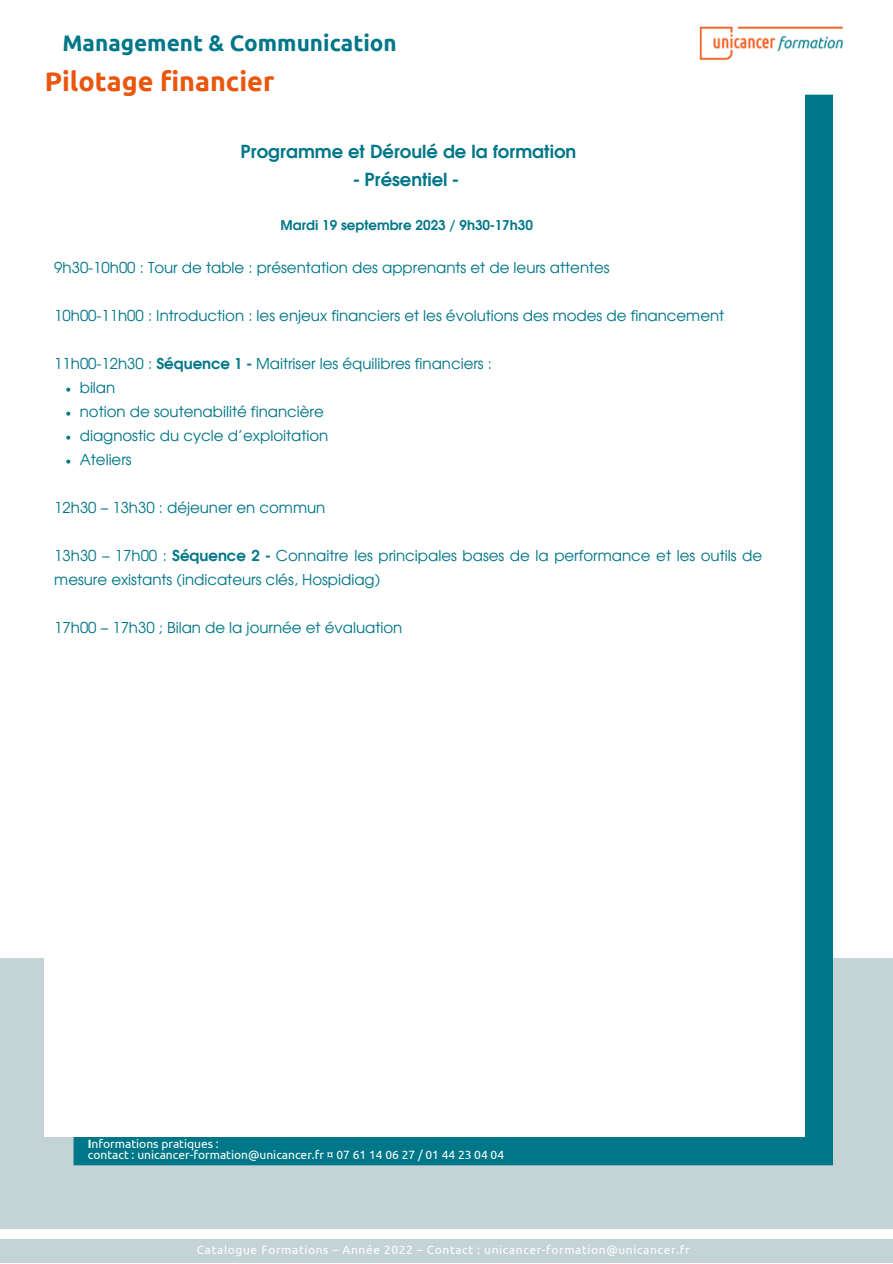
<style>
.page{position:relative;width:893px;height:1264px;background:#fff}
.page>*{position:absolute;margin:0;border:0;box-sizing:border-box;transform-origin:0 0}
.t1{font:700 27px "Ubuntu";color:#ea560d}
.t2{font:700 22.5px "Ubuntu";color:#078}
.t3{font:700 18px "Evolventa";color:#078}
.t4{font:15px/24px "Evolventa";color:#078}
.t5{font:700 13.5px "Evolventa";color:#078}
.t6{font:12px/10.9px "Ubuntu";color:#fff}
.t7{font:12px "Ubuntu";letter-spacing:.05em;color:#fff}
.s1{font-weight:700}
</style>
<div class="page">
<img style="left:699px;top:26px;width:144px;height:34px">
<div style="left:0;top:958px;width:892px;height:269px;background:#c3d3d6"></div>
<div style="left:73px;top:95px;width:760px;height:1070px;background:#078"></div>
<div style="left:45px;top:66px;width:759px;height:1070px;background:#fff"></div>
<div style="left:0;top:1239px;width:892px;height:23px;background:#c3d3d6"></div>
<svg style="left:66px;top:387px;width:4px;height:4px"></svg>
<svg style="left:66px;top:411px;width:4px;height:4px"></svg>
<svg style="left:66px;top:435px;width:4px;height:4px"></svg>
<svg style="left:66px;top:459px;width:4px;height:4px"></svg>
<h2 class="t2" style="left:62px;top:30px;width:336px">Management &amp; Communication</h2>
<h1 class="t1" style="left:45px;top:66px;width:231px">Pilotage financier</h1>
<p class="t3" style="left:240px;top:143px;width:337px">Programme et Déroulé de la formation</p>
<p class="t3" style="left:353px;top:171px;width:107px">- Présentiel -</p>
<p class="t5" style="left:280px;top:219px;width:254px">Mardi 19 septembre 2023 / 9h30-17h30</p>
<p class="t4" style="left:54px;top:256px;width:557px">9h30-10h00 : Tour de table : présentation des apprenants et de leurs attentes</p>
<p class="t4" style="left:54px;top:304px;width:671px">10h00-11h00 : Introduction : les enjeux financiers et les évolutions des modes de financement</p>
<p class="t4" style="left:54px;top:352px;width:439px">11h00-12h30 : <span class="s1">Séquence 1 -</span> Maitriser les équilibres financiers :</p>
<p class="t4" style="left:80px;top:376px;width:250px">bilan<br>notion de soutenabilité financière diagnostic du cycle d’exploitation<br>Ateliers</p>
<p class="t4" style="left:54px;top:496px;width:272px">12h30 – 13h30 : déjeuner en commun</p>
<p class="t4" style="left:54px;top:544px;width:709px">13h30 – 17h00 : <span class="s1">Séquence 2 -</span> Connaitre les principales bases de la performance et les outils de mesure existants (indicateurs clés, Hospidiag)</p>
<p class="t4" style="left:54px;top:616px;width:349px">17h00 – 17h30 ; Bilan de la journée et évaluation</p>
<p class="t6" style="left:88px;top:1137px;width:418px"><span class="s1">I</span>nformations pratiques :<br>contact : unicancer-formation@unicancer.fr ¤ 07 61 14 06 27 / 01 44 23 04 04</p>
<p class="t7" style="left:197px;top:1243px;width:494px">Catalogue Formations – Année 2022 – Contact : unicancer-formation@unicancer.fr</p>
</div>
